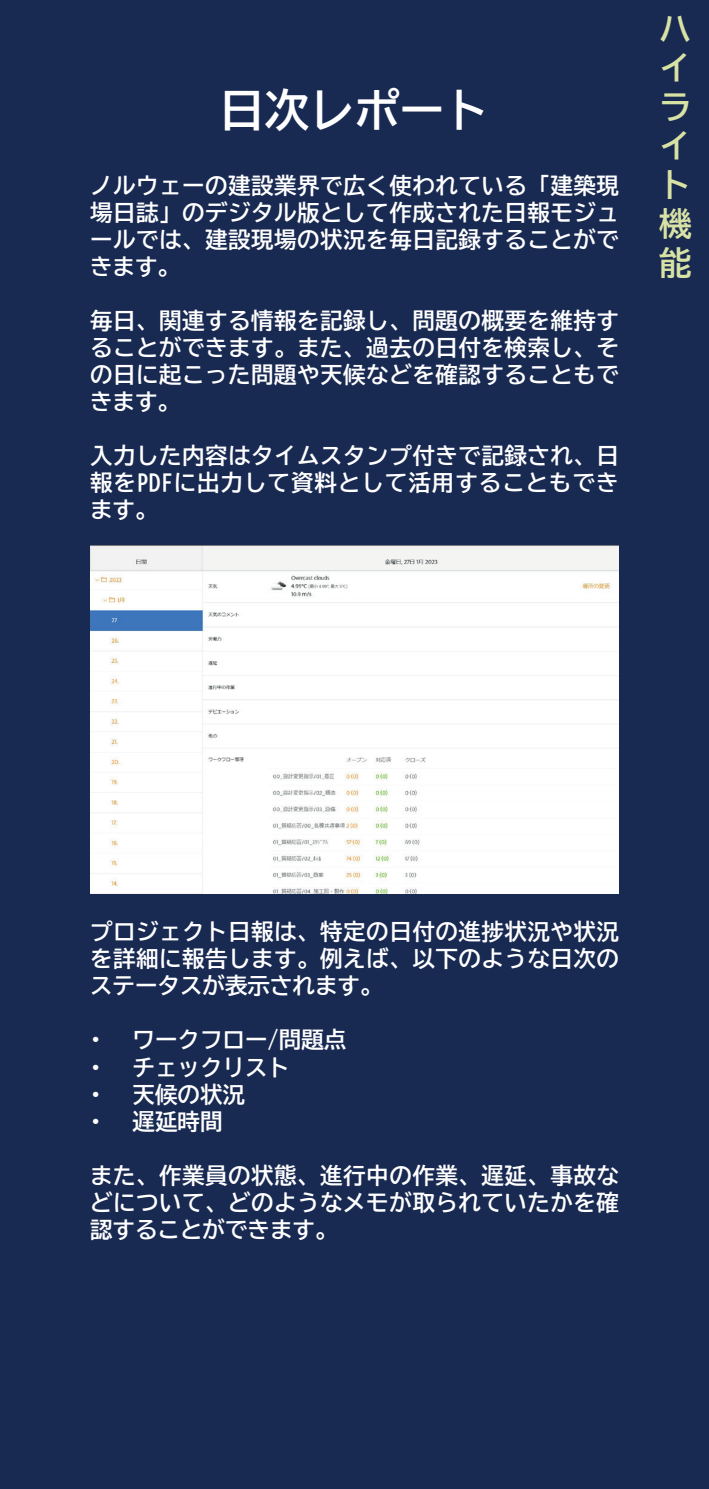
<style>
.page{position:relative;width:709px;height:1489px;background:#fff}
.page>*{position:absolute;margin:0;border:0;box-sizing:border-box;transform-origin:0 0}
.t1{font:45px "BIZ UD Gothic Bold";color:#fff}
.t2{font:32.5px/39px "BIZ UD Gothic Bold";color:#d8e2a4;text-align:justify}
.t3{font:22.5px/27px "BIZ UD Gothic Bold";letter-spacing:.025em;color:#fff;text-align:justify}
.t4{font:22.5px "BIZ UD Gothic Bold";color:#fff}
</style>
<div class="page">
<div style="left:0;top:0;width:709px;height:1488px;background:#182952"></div>
<img style="left:90px;top:546px;width:529px;height:347px">
<h1 class="t1" style="left:219px;top:88px;width:271px">日次レポート</h1>
<p class="t3" style="left:90px;top:172px;width:530px">ノルウェーの建設業界で広く使われている「建築現場日誌」のデジタル版として作成された日報モジュールでは、建設現場の状況を毎日記録することができます。</p>
<p class="t3" style="left:90px;top:307px;width:530px">毎日、関連する情報を記録し、問題の概要を維持することができます。また、過去の日付を検索し、その日に起こった問題や天候などを確認することもできます。</p>
<p class="t3" style="left:90px;top:442px;width:530px">入力した内容はタイムスタンプ付きで記録され、日報をPDFに出力して資料として活用することもできます。</p>
<h2 class="t2" style="left:659px;top:9px;width:34px">ハイライト機能</h2>
<p class="t3" style="left:90px;top:918px;width:530px">プロジェクト日報は、特定の日付の進捗状況や状況を詳細に報告します。例えば、以下のような日次のステータスが表示されます。</p>
<p class="t4" style="left:90px;top:1028px;width:258px">• ワークフロー/問題点</p>
<p class="t4" style="left:90px;top:1055px;width:202px">• チェックリスト</p>
<p class="t3" style="left:90px;top:1080px;width:157px">• 天候の状況</p>
<p class="t3" style="left:90px;top:1107px;width:134px">• 遅延時間</p>
<p class="t3" style="left:90px;top:1161px;width:530px">また、作業員の状態、進行中の作業、遅延、事故などについて、どのようなメモが取られていたかを確認することができます。</p>
</div>
